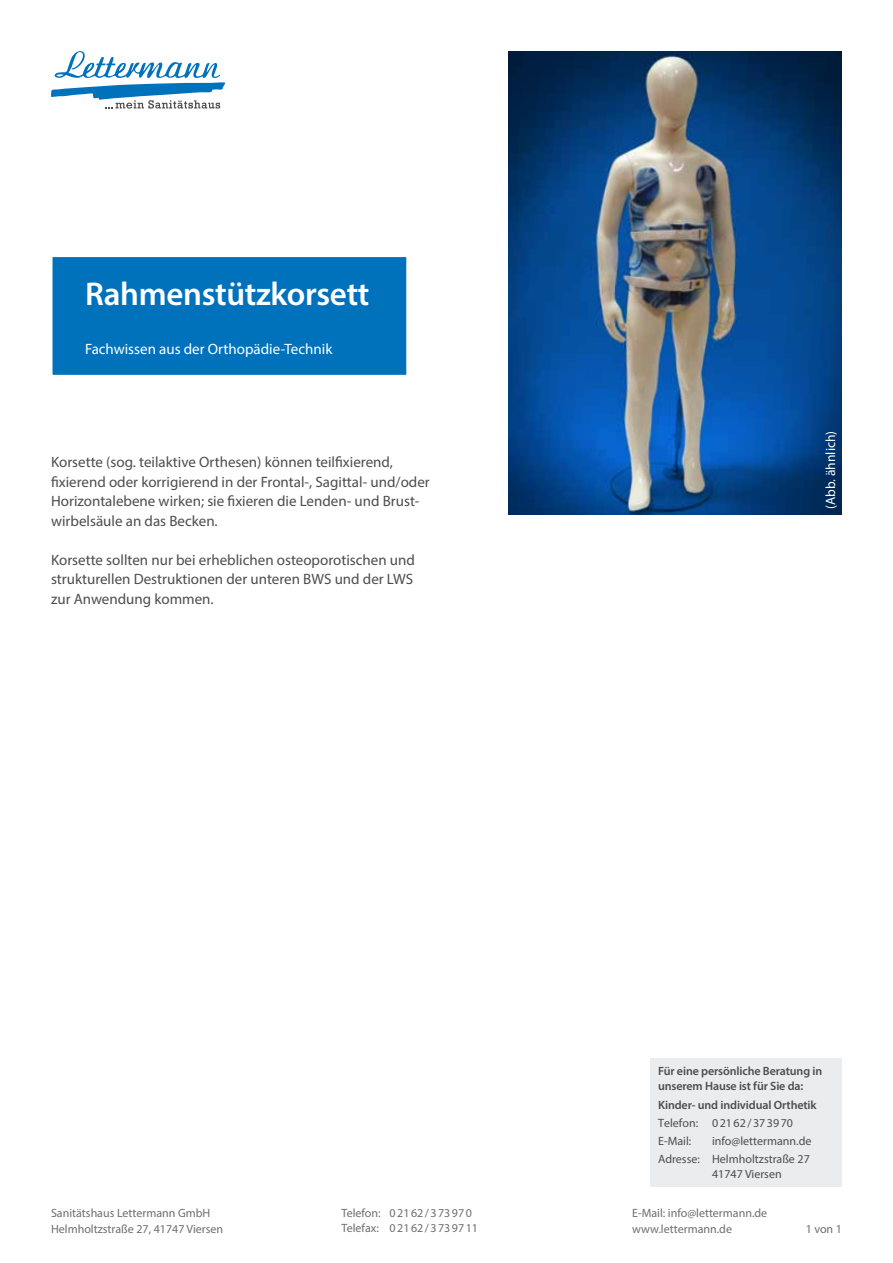
<style>
.page{position:relative;width:893px;height:1263px;background:#fff}
.page>*{position:absolute;margin:0;border:0;box-sizing:border-box;transform-origin:0 0}
.t1{font:600 33px "Myriad Pro";letter-spacing:-.01em;color:#fff}
.t2{font:15px/19.5px "Myriad Pro";color:#4d4d4f}
.t3{font:15px "Myriad Pro";color:#fff}
.t4{font:13.5px "Myriad Pro";color:#fff}
.t5{font:12px/16.5px "Myriad Pro";color:#6d6e71}
.t6{font:12px/18px "Myriad Pro";color:#4d4d4f}
.t7{font:600 12px/14.4px "Myriad Pro";letter-spacing:-.01em;color:#4d4d4f}
</style>
<div class="page">
<div style="left:50px;top:254px;width:359px;height:124px;background:#0072bc;border:3px solid #fff"></div>
<svg style="left:51px;top:51px;width:174px;height:58px"></svg>
<div style="left:651px;top:1058px;width:191px;height:128px;background:#ebeced"></div>
<img style="left:508px;top:51px;width:333px;height:463px">
<h1 class="t1" style="left:85px;top:273px;width:286px">Rahmenstützkorsett</h1>
<p class="t3" style="left:85px;top:339px;width:249px">Fachwissen aus der Orthopädie-Technik</p>
<p class="t2" style="left:51px;top:452px;width:380px">Korsette (sog. teilaktive Orthesen) können teilfixierend, fixierend oder korrigierend in der Frontal-, Sagittal- und/oder Horizontalebene wirken; sie fixieren die Lenden- und Brust&shy;wirbelsäule an das Becken.</p>
<p class="t2" style="left:51px;top:550px;width:365px;text-align:justify">Korsette sollten nur bei erheblichen osteoporotischen und strukturellen Destruktionen der unteren BWS und der LWS zur Anwendung kommen.</p>
<p class="t4" style="left:822px;top:509px;width:79px;rotate:-90deg">(Abb. ähnlich)</p>
<p class="t7" style="left:658px;top:1064px;width:166px">Für eine persönliche Beratung in unserem Hause ist für Sie da:</p>
<p class="t7" style="left:658px;top:1097px;width:160px">Kinder- und individual Orthetik</p>
<p class="t6" style="left:658px;top:1114px;width:136px">Telefon: 02162/373970<br>E-Mail:</p>
<p class="t6" style="left:658px;top:1132px;width:155px;text-align:right">info@lettermann.de<br>Adresse: Helmholtzstraße 27</p>
<p class="t6" style="left:712px;top:1165px;width:71px">41747 Viersen</p>
<p class="t5" style="left:51px;top:1204px;width:174px">Sanitätshaus Lettermann GmbH<br>Helmholtzstraße 27, 41747 Viersen</p>
<p class="t5" style="left:342px;top:1205px;width:138px;line-height:15px">Telefon: 02162/373970<br>Telefax: 02162/3739711</p>
<p class="t5" style="left:632px;top:1204px;width:137px">E-Mail: info@lettermann.de www.lettermann.de</p>
<p class="t5" style="left:806px;top:1221px;width:38px">1 von 1</p>
</div>
